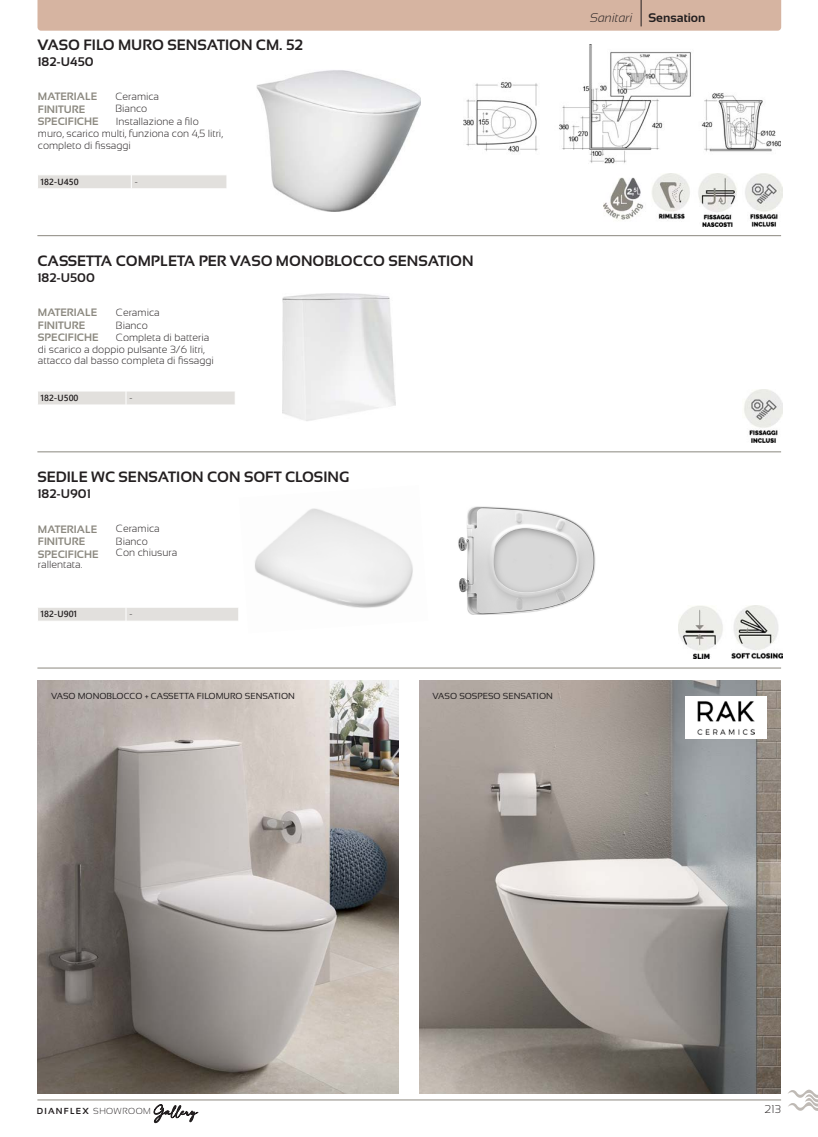
<style>
.page{position:relative;width:818px;height:1137px;background:#fff}
.page>*{position:absolute;margin:0;border:0;box-sizing:border-box;transform-origin:0 0}
.t1{font:700 15px "Sansation";color:#231f20}
.t2{font:700 12.5px "Sansation";color:#231f20}
.t3{font:italic 300 12.5px "Sansation";color:#231f20}
.t4{font:300 11.25px "Sansation";color:#231f20}
.t5{font:700 10.75px/12.5px "Sansation";color:#8b887f}
.t6{font:300 10.38px/12.8px "Sansation";color:#231f20}
.t7{font:8.88px "Webly Sleek UI Semibold";color:#231f20}
.t8{font:8.88px "Webly Sleek UI Light";color:#231f20}
.t9{font:8.75px "Sansation";color:#231f20}
.t10{font:700 8.75px "Sansation";letter-spacing:.14em;color:#231f20}
.s1{font-weight:300}
.s2{font-family:"adelia";font-weight:400}
</style>
<div class="page">
<hr style="left:37px;top:1100px;width:744px;height:1px;background:#8b887f">
<div style="left:37px;top:0;width:744px;height:31px;background:#d6b4a1"></div>
<svg style="left:788px;top:1089px;width:30px;height:22px"></svg>
<hr style="left:37px;top:235px;width:744px;height:1px;background:#8b887f">
<img style="left:257px;top:70px;width:164px;height:141px">
<img style="left:463px;top:44px;width:317px;height:120px">
<svg style="left:38px;top:175px;width:189px;height:13px"></svg>
<img style="left:603px;top:173px;width:180px;height:53px">
<hr style="left:37px;top:452px;width:744px;height:1px;background:#8b887f">
<svg style="left:38px;top:391px;width:197px;height:14px"></svg>
<img style="left:744px;top:389px;width:39px;height:53px">
<hr style="left:37px;top:668px;width:744px;height:1px;background:#8b887f">
<img style="left:255px;top:508px;width:158px;height:100px">
<svg style="left:38px;top:608px;width:200px;height:13px"></svg>
<img style="left:679px;top:605px;width:104px;height:53px">
<img style="left:458px;top:506px;width:138px;height:108px">
<img style="left:37px;top:681px;width:361px;height:412px">
<img style="left:419px;top:681px;width:361px;height:412px">
<div style="left:685px;top:697px;width:82px;height:42px;background:#fff"></div>
<img style="left:697px;top:701px;width:58px;height:33px">
<h1 class="t1" style="left:37px;top:36px;width:267px">VASO FILO MURO SENSATION CM. 52</h1>
<p class="t2" style="left:37px;top:54px;width:58px">182-U450</p>
<p class="t6" style="left:115px;top:90px;width:85px">Ceramica<br>Bianco<br>Installazione a filo</p>
<p class="t6" style="left:38px;top:128px;width:186px;line-height:11.5px">muro, scarico multi, funziona con 4,5 litri, completo di fissaggi</p>
<p class="t5" style="left:38px;top:90px;width:62px">MATERIALE<br>FINITURE<br>SPECIFICHE</p>
<p class="t7" style="left:41px;top:175px;width:40px">182-U450</p>
<p class="t8" style="left:134px;top:175px;width:5px">-</p>
<h1 class="t1" style="left:37px;top:252px;width:438px">CASSETTA COMPLETA PER VASO MONOBLOCCO SENSATION</h1>
<p class="t2" style="left:37px;top:271px;width:59px">182-U500</p>
<p class="t6" style="left:116px;top:306px;width:95px">Ceramica<br>Bianco<br>Completa di batteria</p>
<p class="t6" style="left:38px;top:343px;width:178px;line-height:11.5px">di scarico a doppio pulsante 3/6 litri, attacco dal basso completa di fissaggi</p>
<p class="t5" style="left:38px;top:306px;width:62px">MATERIALE<br>FINITURE<br>SPECIFICHE</p>
<p class="t7" style="left:41px;top:391px;width:39px">182-U500</p>
<p class="t8" style="left:129px;top:391px;width:5px">-</p>
<h1 class="t1" style="left:37px;top:469px;width:313px">SEDILE WC SENSATION CON SOFT CLOSING</h1>
<p class="t2" style="left:37px;top:487px;width:55px">182-U901</p>
<p class="t5" style="left:38px;top:522px;width:62px">MATERIALE<br>FINITURE<br>SPECIFICHE</p>
<p class="t6" style="left:38px;top:558px;width:46px">rallentata.</p>
<p class="t6" style="left:116px;top:523px;width:63px;line-height:12px">Ceramica<br>Bianco<br>Con chiusura</p>
<p class="t7" style="left:41px;top:607px;width:38px">182-U901</p>
<p class="t8" style="left:129px;top:607px;width:5px">-</p>
<p class="t9" style="left:51px;top:691px;width:245px">VASO MONOBLOCCO + CASSETTA FILOMURO SENSATION</p>
<p class="t9" style="left:433px;top:691px;width:122px">VASO SOSPESO SENSATION</p>
<p class="t3" style="left:590px;top:11px;width:44px">Sanitari</p>
<p class="t2" style="left:648px;top:11px;width:58px">Sensation</p>
<p class="t10" style="left:37px;top:1106px;width:162px">DIANFLEX <span class="s1">SHOWROOM</span> <span class="s2">Gallery</span></p>
<p class="t4" style="left:765px;top:1102px;width:18px">213</p>
</div>
